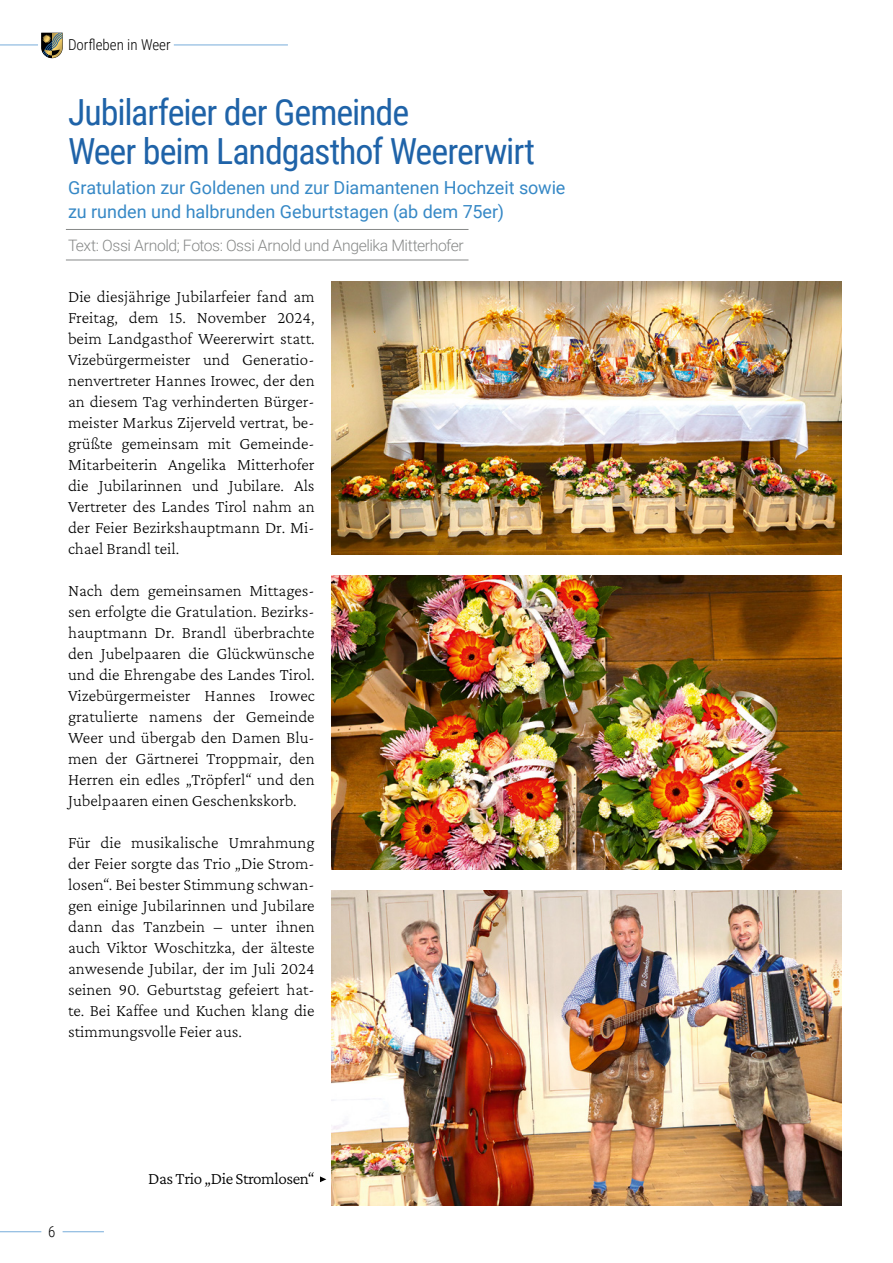
<style>
.page{position:relative;width:893px;height:1263px;background:#fff}
.page>*{position:absolute;margin:0;border:0;box-sizing:border-box;transform-origin:0 0}
.t1{font:36px/39px "Roboto Condensed";letter-spacing:-.03em;color:#1f63a8}
.h1_sub{font:18px/24px "Roboto";color:#3688c6}
.p_p{font:200 17.25px/21px "Crimson Pro";color:#000;text-align:justify}
.caption_right{font:300 17.25px "Crimson Pro";letter-spacing:-.025em;color:#000}
.src{font:300 15.75px "Roboto";letter-spacing:-.025em;color:#878988}
.t2{font:300 15px "Roboto Condensed";color:#000}
</style>
<div class="page">
<img style="left:332px;top:281px;width:510px;height:273px">
<img style="left:332px;top:575px;width:510px;height:294px">
<img style="left:332px;top:890px;width:510px;height:315px">
<hr style="left:66px;top:229px;width:402px;height:1px;background:#878988">
<hr style="left:66px;top:260px;width:402px;height:1px;background:#878988">
<svg style="left:320px;top:1176px;width:6px;height:6px"></svg>
<hr style="left:0;top:45px;width:38px;height:1px;background:#77acda">
<hr style="left:174px;top:45px;width:114px;height:1px;background:#77acda">
<svg style="left:41px;top:33px;width:22px;height:25px"></svg>
<hr style="left:0;top:1231px;width:41px;height:1px;background:#77acda">
<hr style="left:63px;top:1231px;width:41px;height:1px;background:#77acda">
<p class="t2" style="left:68px;top:34px;width:104px">Dorfleben in Weer</p>
<p class="t1" style="left:68px;top:91px;width:468px">Jubilarfeier der Gemeinde<br>Weer beim Landgasthof Weererwirt</p>
<p class="h1_sub" style="left:68px;top:175px;width:499px">Gratulation zur Goldenen und zur Diamantenen Hochzeit sowie zu runden und halbrunden Geburtstagen (ab dem 75er)</p>
<p class="src" style="left:68px;top:234px;width:397px">Text: Ossi Arnold; Fotos: Ossi Arnold und Angelika Mitterhofer</p>
<p class="p_p" style="left:68px;top:286px;width:248px">Die diesjährige Jubilarfeier fand am Freitag, dem 15. November 2024, beim Landgasthof Weererwirt statt.<br>Vizebürgermeister und Generatio&shy;nenvertreter Hannes Irowec, der den an diesem Tag verhinderten Bürger&shy;meister Markus Zijerveld vertrat, be&shy;grüßte gemeinsam mit Gemeinde-Mitarbeiterin Angelika Mitterhofer die Jubilarinnen und Jubilare. Als Vertreter des Landes Tirol nahm an der Feier Bezirkshauptmann Dr. Mi&shy;chael Brandl teil.</p>
<p class="p_p" style="left:68px;top:580px;width:248px">Nach dem gemeinsamen Mittages&shy;sen erfolgte die Gratulation. Bezirks&shy;hauptmann Dr. Brandl überbrachte den Jubelpaaren die Glückwünsche und die Ehrengabe des Landes Tirol.<br>Vizebürgermeister Hannes Irowec gratulierte namens der Gemeinde Weer und übergab den Damen Blu&shy;men der Gärtnerei Troppmair, den Herren ein edles „Tröpferl“ und den Jubelpaaren einen Geschenkskorb.</p>
<p class="p_p" style="left:68px;top:832px;width:248px">Für die musikalische Umrahmung der Feier sorgte das Trio „Die Strom&shy;losen“. Bei bester Stimmung schwan&shy;gen einige Jubilarinnen und Jubilare dann das Tanzbein – unter ihnen auch Viktor Woschitzka, der älteste anwesende Jubilar, der im Juli 2024 seinen 90. Geburtstag gefeiert hat&shy;te. Bei Kaffee und Kuchen klang die stimmungsvolle Feier aus.</p>
<p class="t2" style="left:48px;top:1221px;width:9px">6</p>
<p class="caption_right" style="left:148px;top:1168px;width:168px">Das Trio „Die Stromlosen“</p>
</div>
